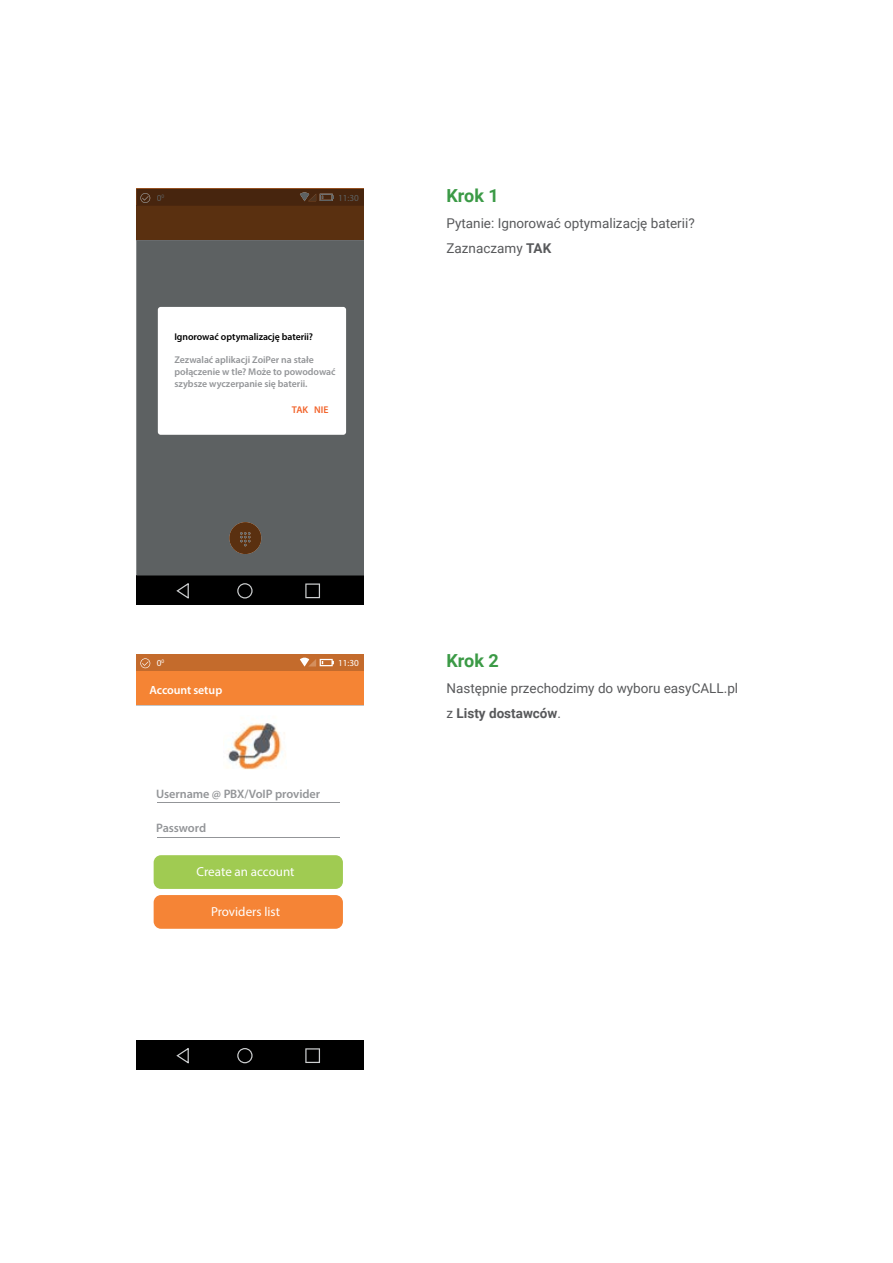
<style>
.page{position:relative;width:893px;height:1263px;background:#fff}
.page>*{position:absolute;margin:0;border:0;box-sizing:border-box;transform-origin:0 0}
.t1{font:700 18px "Roboto";color:#3b9a46}
.t2{font:13.5px "Roboto";color:#58595b}
.t3{font:700 13.5px "Roboto";color:#58595b}
.t4{font:13.05px "Myriad Pro";color:#fff}
.t5{font:600 12.3px "Myriad Pro";letter-spacing:-.005em;color:#939598}
.t6{font:600 11.85px "Myriad Pro";letter-spacing:-.01em;color:#fff}
.t7{font:600 9.75px/11.7px "Myriad Pro";letter-spacing:-.005em;color:#939598}
.t8{font:600 9.75px "Myriad Pro";letter-spacing:-.005em;color:#000}
.t9{font:600 9.75px "Myriad Pro";color:#f2632a}
.t10{font:9.3px "Myriad Pro";color:#5d6162}
.t11{font:9.3px "Myriad Pro";color:#fff}
.s1{font-weight:700}
.s2{font-weight:400}
</style>
<div class="page">
<div style="left:136px;top:575px;width:228px;height:30px;background:#000"></div>
<svg style="left:237px;top:583px;width:16px;height:15px"></svg>
<svg style="left:305px;top:583px;width:15px;height:15px"></svg>
<svg style="left:176px;top:583px;width:13px;height:16px"></svg>
<div style="left:136px;top:241px;width:228px;height:334px;background:#5d6162"></div>
<svg style="left:136px;top:189px;width:228px;height:52px;background:#542e12"></svg>
<svg style="left:229px;top:522px;width:32px;height:32px"></svg>
<div style="left:158px;top:307px;width:188px;height:128px;background:#fff;border-radius:3px"></div>
<div style="left:136px;top:654px;width:228px;height:51px;background:#f58434"></div>
<div style="left:136px;top:654px;width:228px;height:17px;background:#c46b2c"></div>
<hr style="left:136px;top:706px;width:228px;height:1px;background:#c4c6c8">
<svg style="left:300px;top:658px;width:34px;height:9px"></svg>
<svg style="left:140px;top:658px;width:10px;height:10px"></svg>
<div style="left:136px;top:1040px;width:228px;height:30px;background:#000"></div>
<svg style="left:237px;top:1048px;width:16px;height:15px"></svg>
<svg style="left:305px;top:1048px;width:15px;height:15px"></svg>
<svg style="left:176px;top:1048px;width:13px;height:15px"></svg>
<hr style="left:157px;top:802px;width:183px;height:1px;background:#939598">
<hr style="left:157px;top:837px;width:183px;height:1px;background:#939598">
<div style="left:154px;top:855px;width:189px;height:34px;background:#a0cb52;border-radius:7px"></div>
<div style="left:154px;top:895px;width:189px;height:34px;background:#f58436;border-radius:7px"></div>
<img style="left:228px;top:723px;width:58px;height:47px">
<p class="t10" style="left:157px;top:192px;width:9px">0<sup>0</sup></p>
<p class="t10" style="left:338px;top:192px;width:22px">11:30</p>
<p class="t8" style="left:174px;top:330px;width:140px">Ignorować optymalizację baterii?</p>
<p class="t7" style="left:174px;top:354px;width:163px">Zezwalać aplikacji ZoiPer na stałe połączenie w tle? Może to powodować szybsze wyczerpanie się baterii.</p>
<p class="t9" style="left:292px;top:403px;width:38px">TAK NIE</p>
<p class="t1" style="left:446px;top:183px;width:54px">Krok 1</p>
<p class="t2" style="left:446px;top:213px;width:250px">Pytanie: Ignorować optymalizację baterii?</p>
<p class="t2" style="left:446px;top:239px;width:106px">Zaznaczamy <span class="s1">TAK</span></p>
<p class="t11" style="left:157px;top:657px;width:9px">0<sup>0</sup></p>
<p class="t11" style="left:338px;top:657px;width:22px">11:30</p>
<p class="t6" style="left:150px;top:683px;width:74px">Account setup</p>
<p class="t5" style="left:156px;top:786px;width:165px">Username @ PBX/VoIP provider</p>
<p class="t5" style="left:156px;top:820px;width:51px">Password</p>
<p class="t4" style="left:197px;top:864px;width:99px">Create an account</p>
<p class="t4" style="left:211px;top:904px;width:70px">Providers list</p>
<p class="t1" style="left:446px;top:648px;width:54px">Krok 2</p>
<p class="t2" style="left:446px;top:678px;width:293px">Następnie przechodzimy do wyboru easyCALL.pl</p>
<p class="t3" style="left:446px;top:704px;width:116px"><span class="s2">z</span> Listy dostawców<span class="s2">.</span></p>
</div>
